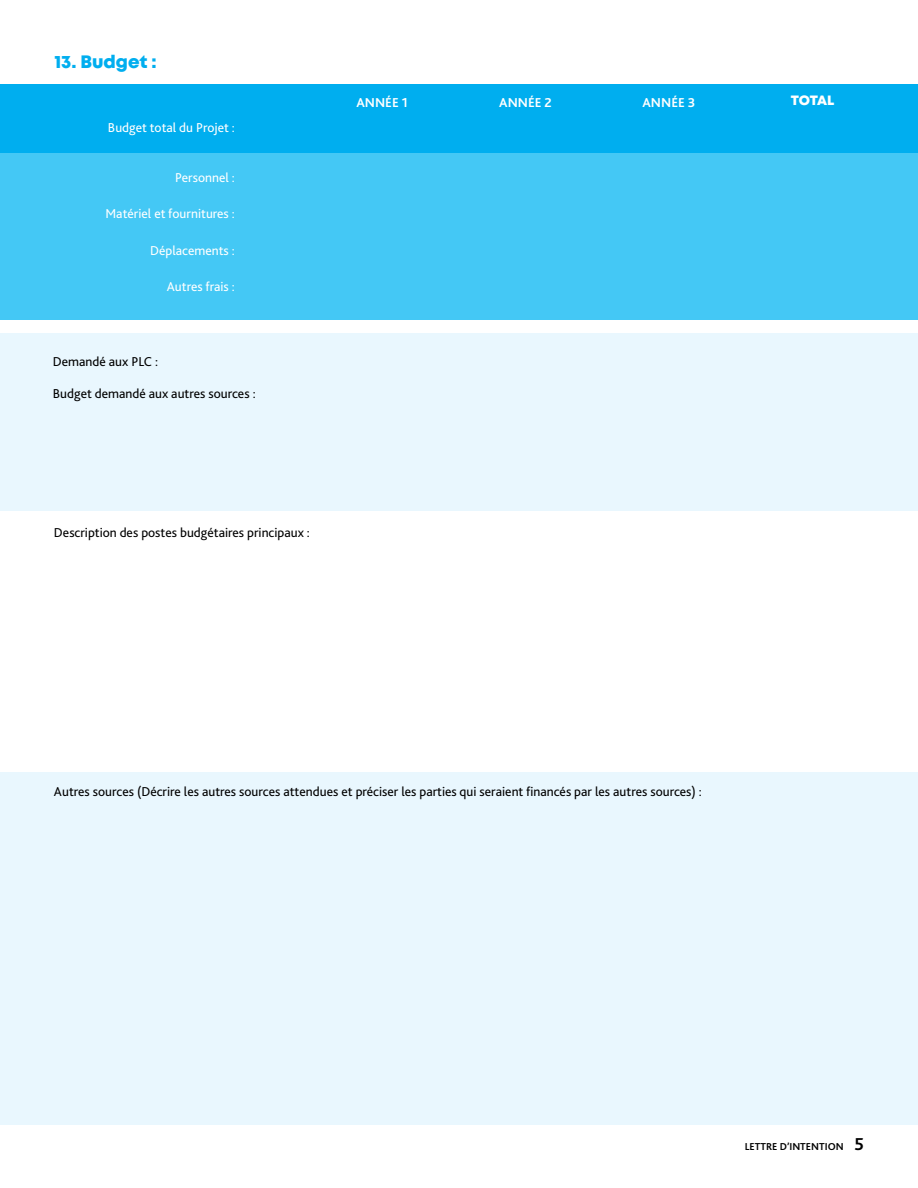
<style>
.page{position:relative;width:918px;height:1188px;background:#fff}
.page>*{position:absolute;margin:0;border:0;box-sizing:border-box;transform-origin:0 0}
.t1{font:800 18px "Mont";color:#00aeef}
.t2{font:13.5px "Bliss 2";color:#000}
.t3{font:13.5px "Bliss 2";color:#fff}
.t4{font:700 13.5px "Bliss 2";color:#fff}
.t5{font:800 13.5px "Mont";letter-spacing:-.02em;color:#fff}
.t6{font:700 10.5px "Bliss 2";color:#000}
.s1{font-size:18px}
</style>
<div class="page">
<div style="left:0;top:333px;width:918px;height:178px;background:#e9f7fe"></div>
<div style="left:0;top:772px;width:918px;height:352px;background:#e9f7fe"></div>
<div style="left:0;top:84px;width:918px;height:69px;background:#00aeef"></div>
<div style="left:0;top:153px;width:918px;height:167px;background:#44c8f5"></div>
<h1 class="t1" style="left:54px;top:50px;width:104px">13. Budget :</h1>
<p class="t3" style="left:108px;top:119px;width:128px">Budget total du Projet :</p>
<p class="t3" style="left:175px;top:169px;width:61px">Personnel :</p>
<p class="t3" style="left:106px;top:205px;width:131px">Matériel et fournitures :</p>
<p class="t3" style="left:150px;top:242px;width:86px">Déplacements :</p>
<p class="t3" style="left:167px;top:278px;width:70px">Autres frais :</p>
<p class="t2" style="left:53px;top:353px;width:107px">Demandé aux PLC :</p>
<p class="t2" style="left:53px;top:385px;width:204px">Budget demandé aux autres sources :</p>
<p class="t4" style="left:356px;top:95px;width:53px">ANNÉE 1</p>
<p class="t4" style="left:499px;top:95px;width:54px">ANNÉE 2</p>
<p class="t4" style="left:642px;top:95px;width:54px">ANNÉE 3</p>
<p class="t5" style="left:791px;top:91px;width:45px">TOTAL</p>
<p class="t2" style="left:54px;top:524px;width:257px">Description des postes budgétaires principaux :</p>
<p class="t2" style="left:54px;top:783px;width:649px">Autres sources (Décrire les autres sources attendues et préciser les parties qui seraient financés par les autres sources) :</p>
<p class="t6" style="left:745px;top:1140px;width:121px">LETTRE D’INTENTION <span class="s1">5</span></p>
</div>
